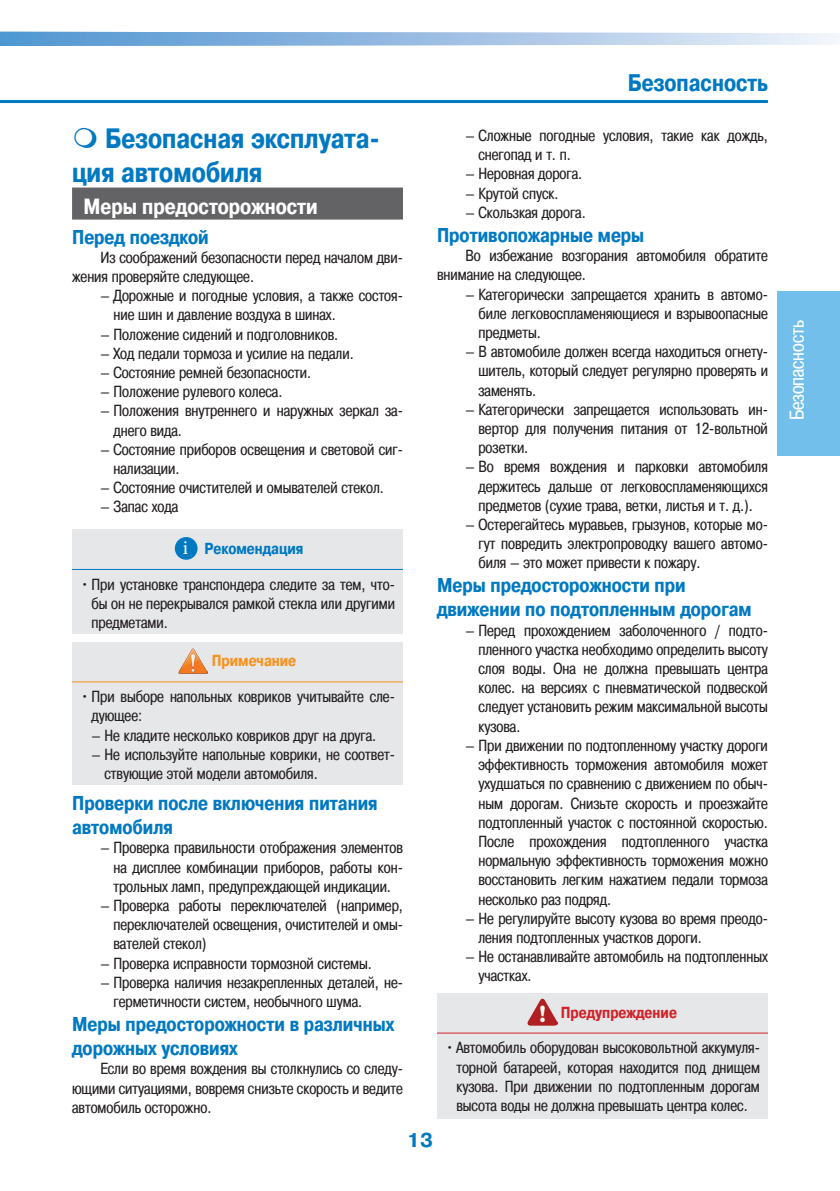
<style>
.page{position:relative;width:840px;height:1191px;background:#fff}
.page>*{position:absolute;margin:0;border:0;box-sizing:border-box;transform-origin:0 0}
.t1{font:700 28px/33.6px "Pragmatica Cond C";color:#0079c2}
.t2{font:700 24px "Pragmatica Cond C";color:#0079c2}
.t3{font:700 22px "Pragmatica Cond C";color:#fff}
.t4{font:700 20px/24px "Pragmatica Cond C";color:#0079c2}
.t5{font:20px "Pragmatica Cond C";color:#fff}
.t6{font:700 20px "Pragmatica C";color:#0079c2}
.t7{font:16px/19.2px "Pragmatica Cond C";color:#231f20;text-align:justify}
.t8{font:700 16px "Pragmatica Cond C";color:#d1232a}
.t9{font:700 16px "Pragmatica Cond C";color:#0079c2}
.t10{font:700 16px "Pragmatica Cond C";color:#f7931d}
.s1{font-family:"Minion Pro";font-weight:400;font-size:20px;color:#fff}
</style>
<div class="page">
<hr style="left:0;top:100px;width:767px;height:3px;background:#0079c2">
<div style="left:777px;top:291px;width:62px;height:164px;background:#72bfeb"></div>
<svg style="left:0;top:31px;width:839px;height:15px;background:#a5c6e6"></svg>
<div style="left:72px;top:187px;width:331px;height:32px;background:#636366"></div>
<div style="left:72px;top:529px;width:331px;height:105px;background:#e6e7e9"></div>
<hr style="left:72px;top:569px;width:331px;height:1px;background:#0079c2">
<div style="left:175px;top:537px;width:22px;height:23px;background:#0079c2;border-radius:50%"></div>
<div style="left:72px;top:642px;width:331px;height:143px;background:#e6e7e9"></div>
<hr style="left:72px;top:681px;width:331px;height:1px;background:#f7931d">
<img style="left:179px;top:648px;width:29px;height:25px">
<div style="left:437px;top:993px;width:330px;height:126px;background:#e6e7e9"></div>
<hr style="left:437px;top:1032px;width:330px;height:1px;background:#d1232a">
<img style="left:527px;top:999px;width:29px;height:26px">
<h1 class="t1" style="left:72px;top:122px;width:309px;text-indent:33px">Безопасная эксплуата&shy;ция автомобиля</h1>
<h3 class="t3" style="left:83px;top:194px;width:235px">Меры предосторожности</h3>
<p class="t4" style="left:72px;top:225px;width:138px">Перед поездкой</p>
<p class="t7" style="left:72px;top:248px;width:332px;text-indent:28px">Из соображений безопасности перед началом дви&shy;жения проверяйте следующее.</p>
<p class="t7" style="left:113px;top:286px;width:291px;text-indent:-13px">– Дорожные и погодные условия, а также состоя&shy;ние шин и давление воздуха в шинах.</p>
<p class="t7" style="left:100px;top:324px;width:239px">– Положение сидений и подголовников.</p>
<p class="t7" style="left:100px;top:344px;width:255px">– Ход педали тормоза и усилие на педали.</p>
<p class="t7" style="left:100px;top:363px;width:212px">– Состояние ремней безопасности.</p>
<p class="t7" style="left:100px;top:382px;width:183px">– Положение рулевого колеса.</p>
<p class="t7" style="left:113px;top:401px;width:291px;text-indent:-13px">– Положения внутреннего и наружных зеркал за&shy;днего вида.</p>
<p class="t7" style="left:113px;top:440px;width:291px;text-indent:-13px">– Состояние приборов освещения и световой сиг&shy;нализации.</p>
<p class="t7" style="left:100px;top:478px;width:285px">– Состояние очистителей и омывателей стекол.</p>
<p class="t7" style="left:100px;top:497px;width:79px">– Запас хода</p>
<p class="t9" style="left:183px;top:539px;width:122px"><span class="s1">i</span> Рекомендация</p>
<p class="t7" style="left:91px;top:574px;width:305px;text-indent:-11px">•При установке транспондера следите за тем, что&shy;бы он не перекрывался рамкой стекла или другими предметами.</p>
<p class="t10" style="left:211px;top:652px;width:86px">Примечание</p>
<p class="t7" style="left:91px;top:687px;width:305px;text-indent:-11px">•При выборе напольных ковриков учитывайте сле&shy;дующее:</p>
<p class="t7" style="left:91px;top:725px;width:286px">– Не кладите несколько ковриков друг на друга.</p>
<p class="t7" style="left:104px;top:744px;width:292px;text-indent:-13px">– Не используйте напольные коврики, не соответ&shy;ствующие этой модели автомобиля.</p>
<p class="t4" style="left:72px;top:791px;width:307px">Проверки после включения питания автомобиля</p>
<p class="t7" style="left:113px;top:838px;width:291px;text-indent:-13px">– Проверка правильности отображения элементов на дисплее комбинации приборов, работы кон&shy;трольных ламп, предупреждающей индикации.</p>
<p class="t7" style="left:113px;top:896px;width:291px;text-indent:-13px">– Проверка работы переключателей (например, переключателей освещения, очистителей и омы&shy;вателей стекол)</p>
<p class="t7" style="left:100px;top:953px;width:273px">– Проверка исправности тормозной системы.</p>
<p class="t7" style="left:113px;top:972px;width:291px;text-indent:-13px">– Проверка наличия незакрепленных деталей, не&shy;герметичности систем, необычного шума.</p>
<p class="t4" style="left:72px;top:1012px;width:323px">Меры предосторожности в различных дорожных условиях</p>
<p class="t7" style="left:72px;top:1059px;width:332px;text-indent:28px">Если во время вождения вы столкнулись со следу&shy;ющими ситуациями, вовремя снизьте скорость и ведите автомобиль осторожно.</p>
<h2 class="t2" style="left:627px;top:69px;width:141px">Безопасность</h2>
<p class="t7" style="left:478px;top:126px;width:291px;text-indent:-13px">– Сложные погодные условия, такие как дождь, снегопад и т. п.</p>
<p class="t7" style="left:465px;top:164px;width:118px">– Неровная дорога.</p>
<p class="t7" style="left:465px;top:184px;width:95px">– Крутой спуск.</p>
<p class="t7" style="left:465px;top:203px;width:122px">– Скользкая дорога.</p>
<p class="t4" style="left:437px;top:223px;width:209px">Противопожарные меры</p>
<p class="t7" style="left:437px;top:246px;width:332px;text-indent:28px">Во избежание возгорания автомобиля обратите внимание на следующее.</p>
<p class="t7" style="left:478px;top:284px;width:291px;text-indent:-13px">– Категорически запрещается хранить в автомо&shy;биле легковоспламеняющиеся и взрывоопасные предметы.</p>
<p class="t7" style="left:478px;top:342px;width:291px;text-indent:-13px">– В автомобиле должен всегда находиться огнету&shy;шитель, который следует регулярно проверять и заменять.</p>
<p class="t7" style="left:478px;top:400px;width:291px;text-indent:-13px">– Категорически запрещается использовать ин&shy;вертор для получения питания от 12-вольтной розетки.</p>
<p class="t7" style="left:478px;top:457px;width:291px;text-indent:-13px">– Во время вождения и парковки автомобиля держитесь дальше от легковоспламеняющихся предметов (сухие трава, ветки, листья и т. д.).</p>
<p class="t7" style="left:478px;top:515px;width:291px;text-indent:-13px">– Остерегайтесь муравьев, грызунов, которые мо&shy;гут повредить электропроводку вашего автомо&shy;биля — это может привести к пожару.</p>
<p class="t4" style="left:437px;top:573px;width:316px">Меры предосторожности при движении по подтопленным дорогам</p>
<p class="t7" style="left:478px;top:620px;width:291px;text-indent:-13px">– Перед прохождением заболоченного / подто&shy;пленного участка необходимо определить высоту слоя воды. Она не должна превышать центра колес. на версиях с пневматической подвеской следует установить режим максимальной высоты кузова.</p>
<p class="t7" style="left:478px;top:736px;width:291px;text-indent:-13px">– При движении по подтопленному участку дороги эффективность торможения автомобиля может ухудшаться по сравнению с движением по обыч&shy;ным дорогам. Снизьте скорость и проезжайте подтопленный участок с постоянной скоростью.<br>После прохождения подтопленного участка нормальную эффективность торможения можно восстановить легким нажатием педали тормоза несколько раз подряд.</p>
<p class="t7" style="left:478px;top:908px;width:291px;text-indent:-13px">– Не регулируйте высоту кузова во время преодо&shy;ления подтопленных участков дороги.</p>
<p class="t7" style="left:478px;top:947px;width:291px;text-indent:-13px">– Не останавливайте автомобиль на подтопленных участках.</p>
<p class="t8" style="left:560px;top:1003px;width:118px">Предупреждение</p>
<p class="t7" style="left:456px;top:1038px;width:305px;text-indent:-11px">•Автомобиль оборудован высоковольтной аккумуля&shy;торной батареей, которая находится под днищем кузова. При движении по подтопленным дорогам высота воды не должна превышать центра колес.</p>
<p class="t6" style="left:406px;top:1128px;width:28px">13</p>
<p class="t5" style="left:785px;top:420px;width:102px;rotate:-90deg">Безопасность</p>
</div>
